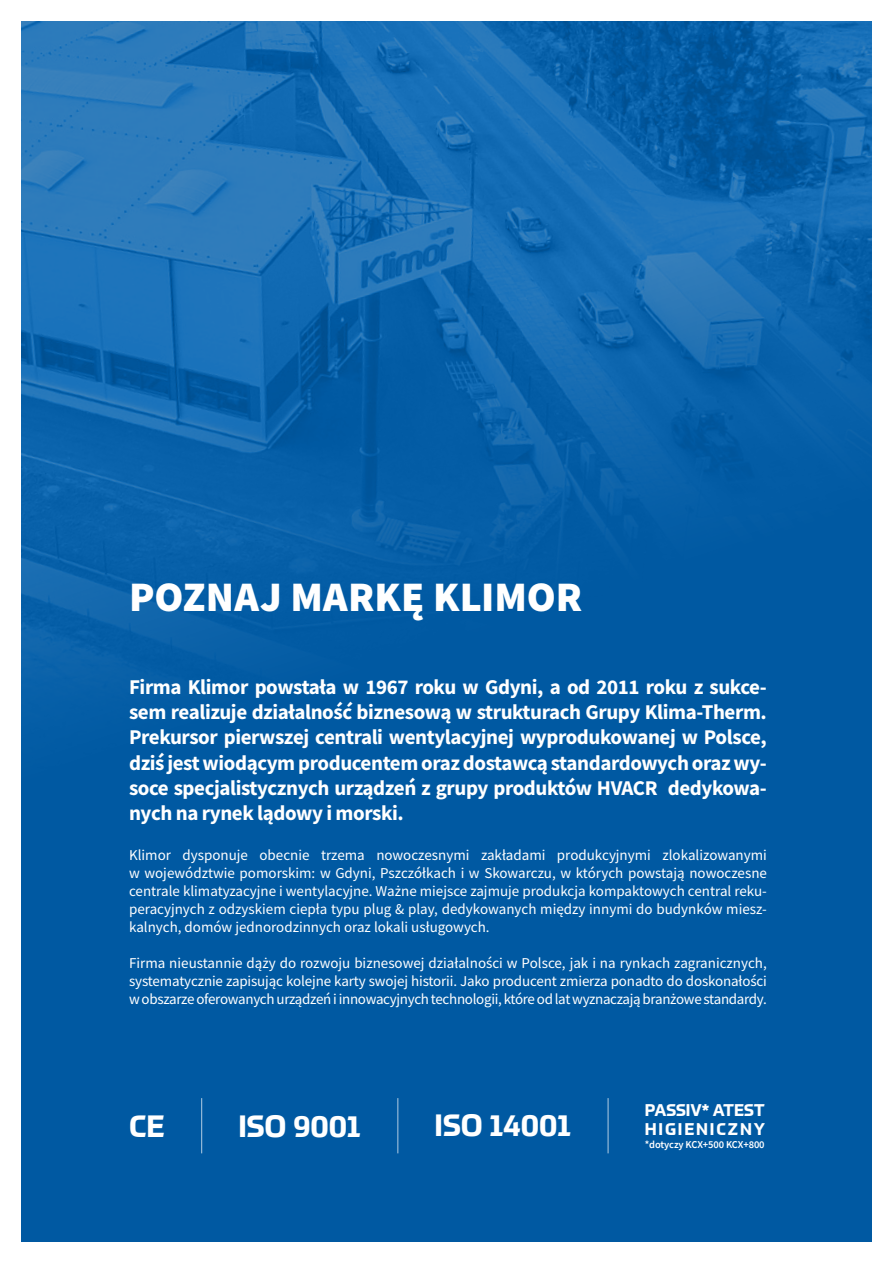
<style>
.page{position:relative;width:893px;height:1263px;background:#fff}
.page>*{position:absolute;margin:0;border:0;box-sizing:border-box;transform-origin:0 0}
.t1{font:900 42px "Source Sans Pro";color:#fff}
.t2{font:700 30px "Prometo";color:#fff}
.t3{font:700 21px/25.2px "Source Sans Pro";letter-spacing:-.02em;color:#fff;text-align:justify}
.t4{font:700 16.5px/19px "Prometo";letter-spacing:.11em;color:#fff}
.t5{font:15px/18px "Source Sans Pro";letter-spacing:-.02em;color:#fff;text-align:justify}
.t6{font:600 10.5px "Source Sans Pro";letter-spacing:-.015em;color:#fff}
</style>
<div class="page">
<div style="left:21px;top:21px;width:851px;height:1221px;background:#0059a2"></div>
<img style="left:21px;top:21px;width:851px;height:666px">
<hr style="left:397px;top:1098px;width:1px;height:55px;background:#fff">
<hr style="left:608px;top:1098px;width:1px;height:55px;background:#fff">
<hr style="left:201px;top:1098px;width:1px;height:55px;background:#fff">
<h1 class="t1" style="left:129px;top:567px;width:455px">POZNAJ MARKĘ KLIMOR</h1>
<p class="t3" style="left:129px;top:674px;width:639px">Firma Klimor powstała w 1967 roku w Gdyni, a od 2011 roku z sukce&shy;sem realizuje działalność biznesową w strukturach Grupy Klima-Therm.<br>Prekursor pierwszej centrali wentylacyjnej wyprodukowanej w Polsce, dziś jest wiodącym producentem oraz dostawcą standardowych oraz wy&shy;soce specjalistycznych urządzeń z grupy produktów HVACR dedykowa&shy;nych na rynek lądowy i morski.</p>
<p class="t5" style="left:129px;top:845px;width:639px">Klimor dysponuje obecnie trzema nowoczesnymi zakładami produkcyjnymi zlokalizowanymi w województwie pomorskim: w Gdyni, Pszczółkach i w Skowarczu, w których powstają nowoczesne centrale klimatyzacyjne i wentylacyjne. Ważne miejsce zajmuje produkcja kompaktowych central reku&shy;peracyjnych z odzyskiem ciepła typu plug &amp; play, dedykowanych między innymi do budynków miesz&shy;kalnych, domów jednorodzinnych oraz lokali usługowych.</p>
<p class="t5" style="left:129px;top:953px;width:639px">Firma nieustannie dąży do rozwoju biznesowej działalności w Polsce, jak i na rynkach zagranicznych, systematycznie zapisując kolejne karty swojej historii. Jako producent zmierza ponadto do doskonałości w obszarze oferowanych urządzeń i innowacyjnych technologii, które od lat wyznaczają branżowe standardy.</p>
<h2 class="t2" style="left:129px;top:1108px;width:37px">CE</h2>
<h2 class="t2" style="left:238px;top:1108px;width:124px">ISO 9001</h2>
<h2 class="t2" style="left:435px;top:1106px;width:138px">ISO 14001</h2>
<p class="t4" style="left:645px;top:1100px;width:122px">PASSIV* ATEST<br>HIGIENICZNY</p>
<p class="t6" style="left:645px;top:1138px;width:121px">*dotyczy KCX+500 KCX+800</p>
</div>
